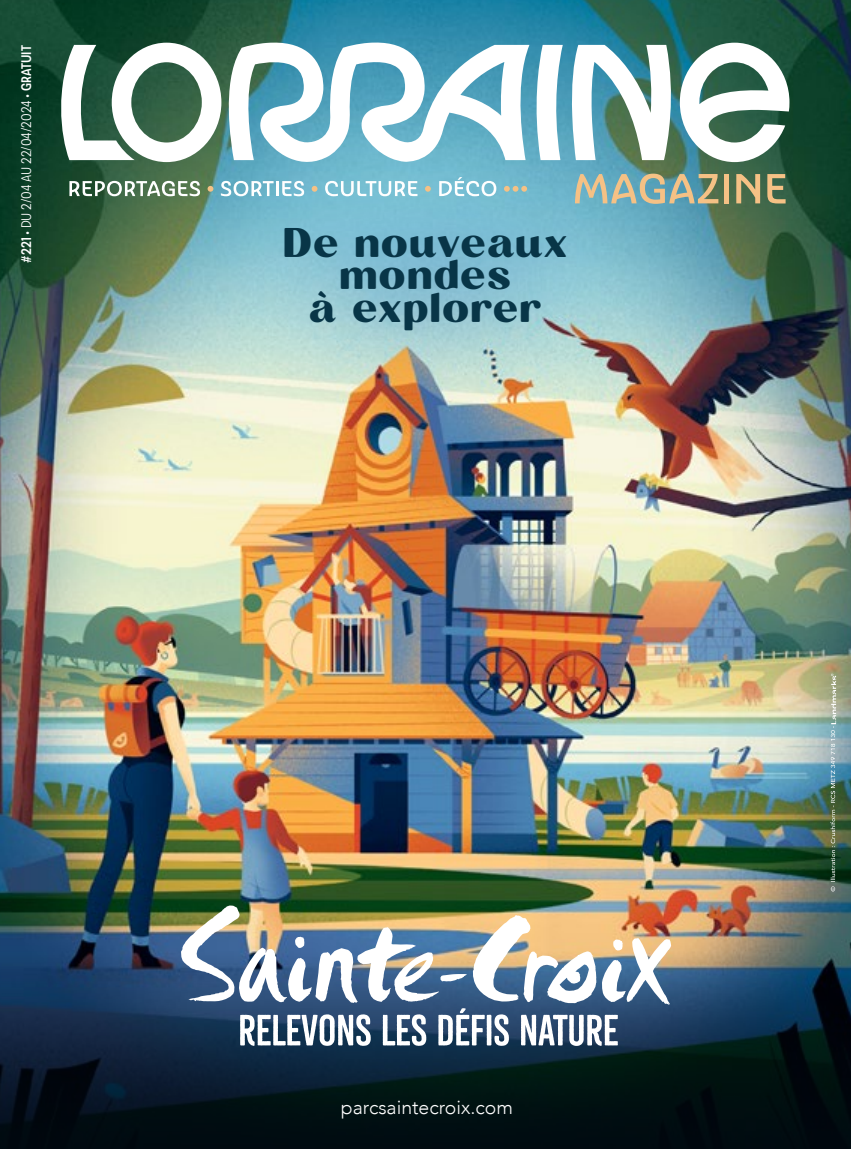
<style>
.page{position:relative;width:851px;height:1149px;background:#fff}
.page>*{position:absolute;margin:0;border:0;box-sizing:border-box;transform-origin:0 0}
.t1{font:40.5px/32.8px "Milgran";letter-spacing:.025em;color:#083547;text-align:center}
.t2{font:300 19.35px "Avenir";color:#fff}
.t3{font:13.5px "Ashemore Con Reg";color:#fff}
.s1{font-family:"Ashemore Con Med"}
</style>
<div class="page">
<img style="left:0;top:0;width:850px;height:910px">
<svg style="left:0;top:910px;width:850px;height:238px;background:#152732"></svg>
<img style="left:181px;top:905px;width:490px;height:140px">
<div style="left:201px;top:145px;width:442px;height:266px;background:#2966b0;opacity:.8"></div>
<svg style="left:830px;top:673px;width:6px;height:218px"></svg>
<svg style="left:571px;top:43px;width:218px;height:119px"></svg>
<svg style="left:55px;top:42px;width:507px;height:122px"></svg>
<svg style="left:69px;top:181px;width:131px;height:15px"></svg>
<svg style="left:221px;top:181px;width:83px;height:15px"></svg>
<svg style="left:325px;top:181px;width:92px;height:15px"></svg>
<svg style="left:439px;top:177px;width:57px;height:19px"></svg>
<svg style="left:575px;top:173px;width:143px;height:31px;background:#96ab9d"></svg>
<div style="left:723px;top:174px;width:5px;height:29px;background:#f5c185"></div>
<svg style="left:736px;top:174px;width:24px;height:29px"></svg>
<svg style="left:767px;top:174px;width:18px;height:29px"></svg>
<svg style="left:207px;top:186px;width:6px;height:6px"></svg>
<svg style="left:311px;top:186px;width:6px;height:6px"></svg>
<svg style="left:425px;top:186px;width:6px;height:6px"></svg>
<svg style="left:504px;top:186px;width:23px;height:6px"></svg>
<p class="t3" style="left:18px;top:262px;width:219px;rotate:-90deg"><span class="s1">#221 •</span> DU 2/04 AU 22/04/2024 <span class="s1">• GRATUIT</span></p>
<h1 class="t1" style="left:283px;top:226px;width:285px">De nouveaux mondes<br>à explorer</h1>
<h2 class="t2" style="left:341px;top:1095px;width:173px">parcsaintecroix.com</h2>
</div>
